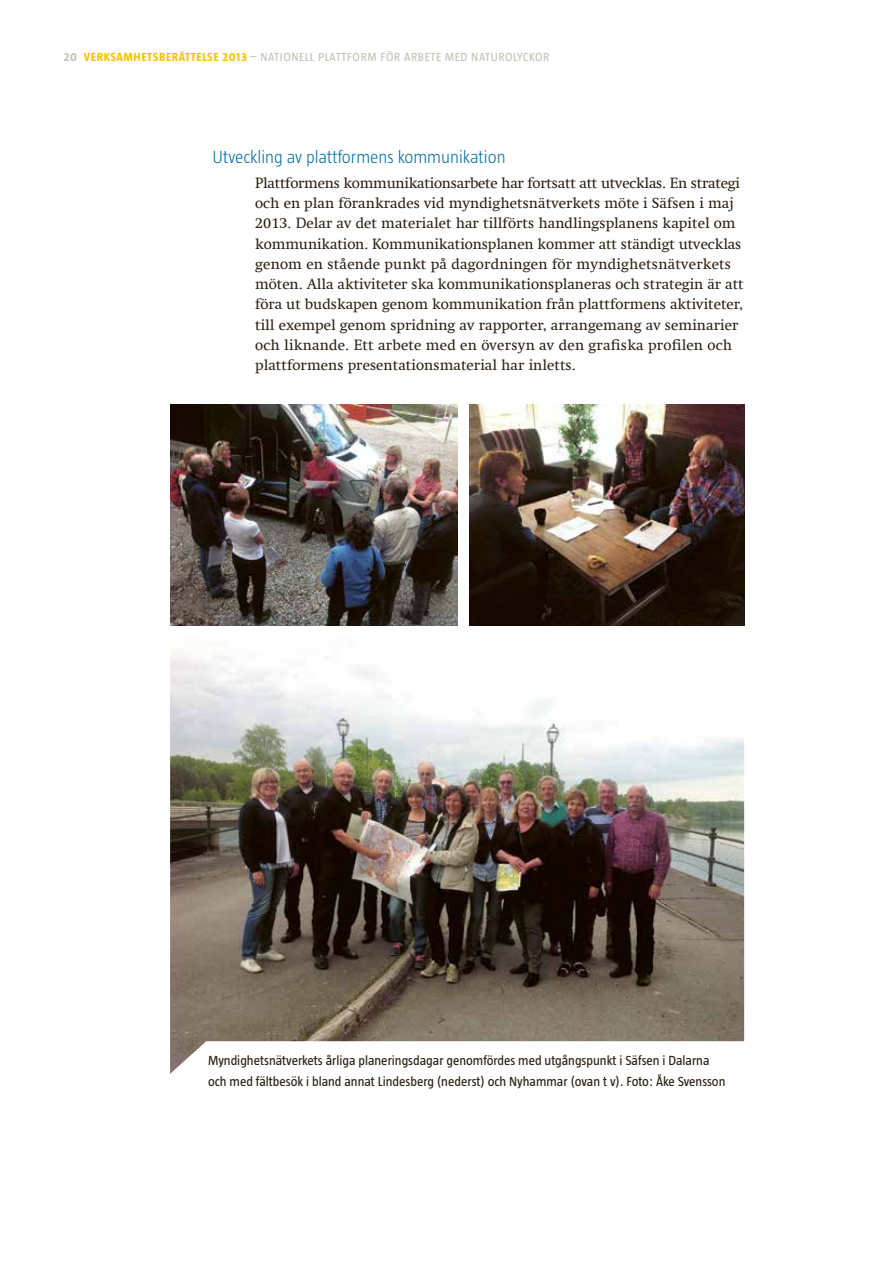
<style>
.page{position:relative;width:893px;height:1263px;background:#fff}
.page>*{position:absolute;margin:0;border:0;box-sizing:border-box;transform-origin:0 0}
.t1{font:300 18px "Taz";color:#006ba3}
.t2{font:15px/20.2px "Swift Com";color:#2c1e10}
.t3{font:13.5px/20.2px "Taz";color:#2c1e10}
.t4{font:12px "Taz";letter-spacing:.05em;color:#c6c1b4}
.s1{font-weight:700}
.s2{font-weight:700;color:#fdc000}
</style>
<div class="page">
<img style="left:170px;top:404px;width:287px;height:222px">
<img style="left:470px;top:404px;width:274px;height:222px">
<img style="left:170px;top:652px;width:574px;height:422px">
<p class="t4" style="left:64px;top:50px;width:487px"><span class="s1">20</span> <span class="s2">VERKSAMHETSBERÄTTELSE 2013</span> – Nationell plattform för arbete med naturolyckor</p>
<p class="t1" style="left:213px;top:147px;width:295px">Utveckling av plattformens kommunikation</p>
<p class="t2" style="left:255px;top:173px;width:490px">Plattformens kommunikationsarbete har fortsatt att utvecklas. En strategi och en plan förankrades vid myndighetsnätverkets möte i Säfsen i maj 2013. Delar av det materialet har tillförts handlingsplanens kapitel om kommunikation. Kommunikationsplanen kommer att ständigt utvecklas genom en stående punkt på dagordningen för myndighetsnätverkets möten. Alla aktiviteter ska kommunikationsplaneras och strategin är att föra ut budskapen genom kommunikation från plattformens aktiviteter, till exempel genom spridning av rapporter, arrangemang av seminarier och liknande. Ett arbete med en översyn av den grafiska profilen och plattformens presentationsmaterial har inletts.</p>
<p class="t3" style="left:208px;top:1050px;width:519px">Myndighetsnätverkets årliga planeringsdagar genomfördes med utgångspunkt i Säfsen i Dalarna och med fältbesök i bland annat Lindesberg (nederst) och Nyhammar (ovan t v). Foto: Åke Svensson</p>
</div>
